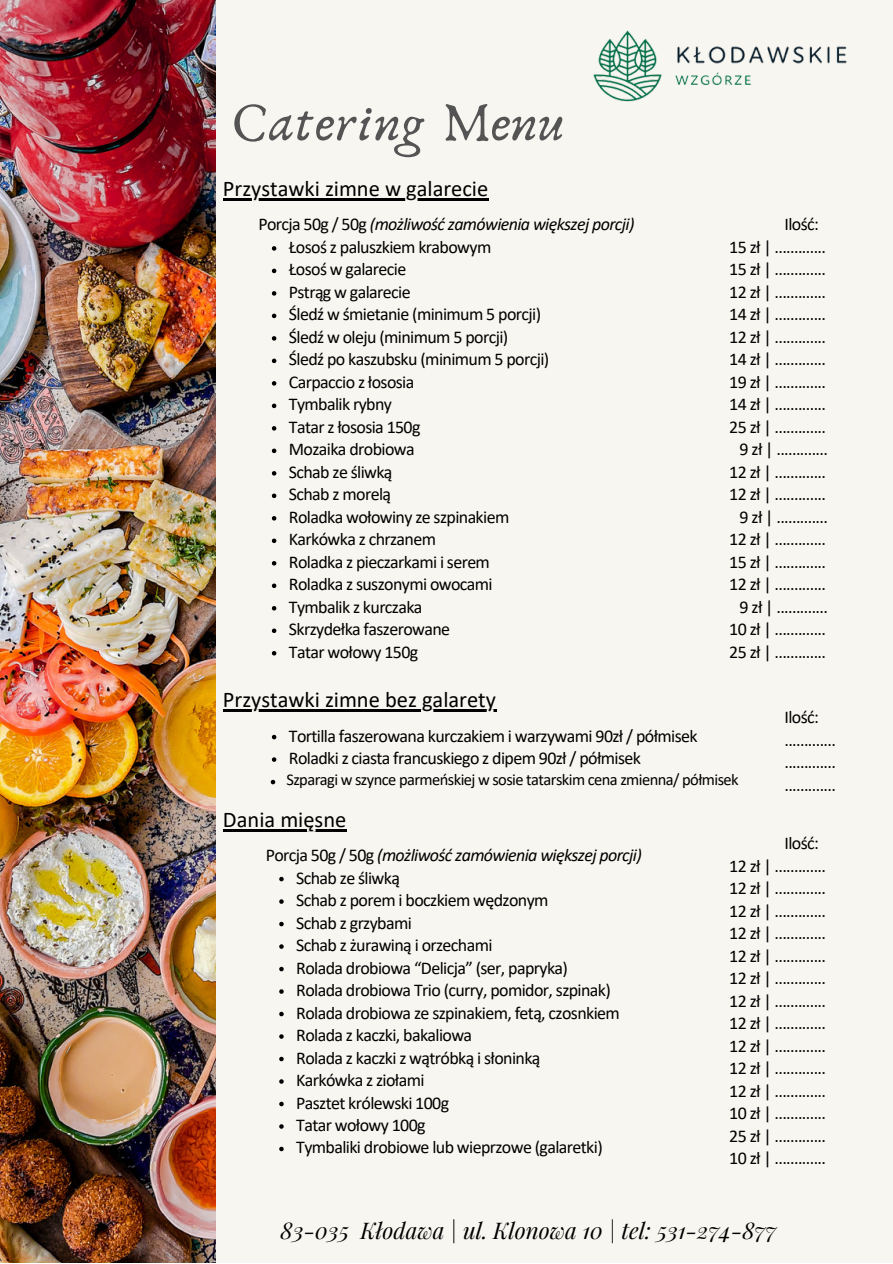
<style>
.page{position:relative;width:893px;height:1264px;background:#fff}
.page>*{position:absolute;margin:0;border:0;box-sizing:border-box;transform-origin:0 0}
.t1{font:56.55px "Anaktoria";letter-spacing:.025em;color:#545454}
.t2{font:22.5px "Calibri";color:#000}
.t3{font:italic 22.5px "Playfair Display";color:#000}
.t4{font:18px "Calibri";letter-spacing:-.035em;color:#000}
.t5{font:italic 18px "Calibri";letter-spacing:-.035em;color:#000}
.t6{font:16.5px "Calibri";letter-spacing:-.035em;color:#000}
.s1{font-style:normal}
</style>
<div class="page">
<div style="left:0;top:0;width:892px;height:1262px;background:#f8f6f0"></div>
<img style="left:0;top:0;width:215px;height:1262px">
<img style="left:593px;top:30px;width:254px;height:72px">
<hr style="left:223px;top:198px;width:265px;height:2px;background:#000">
<svg style="left:272px;top:246px;width:4px;height:5px"></svg>
<svg style="left:272px;top:269px;width:4px;height:4px"></svg>
<svg style="left:272px;top:291px;width:4px;height:5px"></svg>
<svg style="left:272px;top:313px;width:4px;height:5px"></svg>
<svg style="left:272px;top:336px;width:4px;height:4px"></svg>
<svg style="left:272px;top:358px;width:4px;height:5px"></svg>
<svg style="left:272px;top:381px;width:4px;height:4px"></svg>
<svg style="left:272px;top:403px;width:4px;height:5px"></svg>
<svg style="left:272px;top:426px;width:4px;height:4px"></svg>
<svg style="left:272px;top:448px;width:4px;height:5px"></svg>
<svg style="left:272px;top:471px;width:4px;height:4px"></svg>
<svg style="left:272px;top:493px;width:4px;height:5px"></svg>
<svg style="left:272px;top:516px;width:4px;height:4px"></svg>
<svg style="left:272px;top:538px;width:4px;height:5px"></svg>
<svg style="left:272px;top:561px;width:4px;height:4px"></svg>
<svg style="left:272px;top:583px;width:4px;height:5px"></svg>
<svg style="left:272px;top:606px;width:4px;height:4px"></svg>
<svg style="left:272px;top:628px;width:4px;height:5px"></svg>
<svg style="left:272px;top:651px;width:4px;height:4px"></svg>
<hr style="left:223px;top:709px;width:273px;height:3px;background:#000">
<svg style="left:272px;top:734px;width:4px;height:5px"></svg>
<svg style="left:272px;top:757px;width:4px;height:4px"></svg>
<svg style="left:271px;top:779px;width:4px;height:5px"></svg>
<hr style="left:223px;top:829px;width:123px;height:2px;background:#000">
<svg style="left:279px;top:876px;width:5px;height:5px"></svg>
<svg style="left:279px;top:899px;width:5px;height:4px"></svg>
<svg style="left:279px;top:921px;width:5px;height:5px"></svg>
<svg style="left:279px;top:944px;width:5px;height:4px"></svg>
<svg style="left:279px;top:966px;width:5px;height:5px"></svg>
<svg style="left:279px;top:989px;width:5px;height:4px"></svg>
<svg style="left:279px;top:1011px;width:5px;height:5px"></svg>
<svg style="left:279px;top:1034px;width:5px;height:4px"></svg>
<svg style="left:279px;top:1056px;width:5px;height:5px"></svg>
<svg style="left:279px;top:1079px;width:5px;height:4px"></svg>
<svg style="left:279px;top:1101px;width:5px;height:5px"></svg>
<svg style="left:279px;top:1124px;width:5px;height:4px"></svg>
<svg style="left:279px;top:1146px;width:5px;height:5px"></svg>
<p class="t1" style="left:232px;top:88px;width:334px">Catering Menu</p>
<p class="t2" style="left:223px;top:179px;width:267px">Przystawki zimne w galarecie</p>
<p class="t5" style="left:258px;top:217px;width:377px"><span class="s1">Porcja 50g / 50g</span> (możliwość zamówienia większej porcji)</p>
<p class="t4" style="left:784px;top:217px;width:36px">Ilość:</p>
<p class="t4" style="left:729px;top:239px;width:98px">15 zł | .............</p>
<p class="t4" style="left:729px;top:262px;width:98px">15 zł | .............</p>
<p class="t4" style="left:729px;top:284px;width:98px">12 zł | .............</p>
<p class="t4" style="left:729px;top:307px;width:98px">14 zł | .............</p>
<p class="t4" style="left:729px;top:329px;width:98px">12 zł | .............</p>
<p class="t4" style="left:729px;top:352px;width:98px">14 zł | .............</p>
<p class="t4" style="left:729px;top:374px;width:98px">19 zł | .............</p>
<p class="t4" style="left:729px;top:397px;width:98px">14 zł | .............</p>
<p class="t4" style="left:729px;top:419px;width:98px">25 zł | .............</p>
<p class="t4" style="left:739px;top:442px;width:90px">9 zł | .............</p>
<p class="t4" style="left:729px;top:464px;width:98px">12 zł | .............</p>
<p class="t4" style="left:729px;top:487px;width:98px">12 zł | .............</p>
<p class="t4" style="left:739px;top:509px;width:90px">9 zł | .............</p>
<p class="t4" style="left:729px;top:532px;width:98px">12 zł | .............</p>
<p class="t4" style="left:729px;top:554px;width:98px">15 zł | .............</p>
<p class="t4" style="left:729px;top:577px;width:98px">12 zł | .............</p>
<p class="t4" style="left:739px;top:599px;width:90px">9 zł | .............</p>
<p class="t4" style="left:729px;top:621px;width:98px">10 zł | .............</p>
<p class="t4" style="left:729px;top:644px;width:98px">25 zł | .............</p>
<p class="t2" style="left:223px;top:690px;width:274px">Przystawki zimne bez galarety</p>
<p class="t4" style="left:289px;top:728px;width:410px">Tortilla faszerowana kurczakiem i warzywami 90zł / półmisek</p>
<p class="t4" style="left:289px;top:750px;width:353px">Roladki z ciasta francuskiego z dipem 90zł / półmisek</p>
<p class="t6" style="left:286px;top:773px;width:454px">Szparagi w szynce parmeńskiej w sosie tatarskim cena zmienna/ półmisek</p>
<p class="t4" style="left:289px;top:239px;width:204px">Łosoś z paluszkiem krabowym</p>
<p class="t4" style="left:289px;top:262px;width:119px">Łosoś w galarecie</p>
<p class="t4" style="left:289px;top:284px;width:123px">Pstrąg w galarecie</p>
<p class="t4" style="left:289px;top:307px;width:254px">Śledź w śmietanie (minimum 5 porcji)</p>
<p class="t4" style="left:289px;top:329px;width:221px">Śledź w oleju (minimum 5 porcji)</p>
<p class="t4" style="left:289px;top:352px;width:262px">Śledź po kaszubsku (minimum 5 porcji)</p>
<p class="t4" style="left:289px;top:374px;width:127px">Carpaccio z łososia</p>
<p class="t4" style="left:289px;top:397px;width:105px">Tymbalik rybny</p>
<p class="t4" style="left:289px;top:419px;width:133px">Tatar z łososia 150g</p>
<p class="t4" style="left:289px;top:442px;width:127px">Mozaika drobiowa</p>
<p class="t4" style="left:289px;top:464px;width:105px">Schab ze śliwką</p>
<p class="t4" style="left:289px;top:487px;width:104px">Schab z morelą</p>
<p class="t4" style="left:289px;top:509px;width:222px">Roladka wołowiny ze szpinakiem</p>
<p class="t4" style="left:289px;top:532px;width:149px">Karkówka z chrzanem</p>
<p class="t4" style="left:289px;top:554px;width:202px">Roladka z pieczarkami i serem</p>
<p class="t4" style="left:289px;top:577px;width:205px">Roladka z suszonymi owocami</p>
<p class="t4" style="left:289px;top:599px;width:135px">Tymbalik z kurczaka</p>
<p class="t4" style="left:289px;top:621px;width:163px">Skrzydełka faszerowane</p>
<p class="t4" style="left:289px;top:644px;width:131px">Tatar wołowy 150g</p>
<p class="t4" style="left:784px;top:710px;width:36px">Ilość:</p>
<p class="t4" style="left:784px;top:732px;width:53px">.............</p>
<p class="t4" style="left:784px;top:755px;width:53px">.............</p>
<p class="t4" style="left:784px;top:777px;width:53px">.............</p>
<p class="t2" style="left:223px;top:809px;width:125px">Dania mięsne</p>
<p class="t5" style="left:266px;top:847px;width:377px"><span class="s1">Porcja 50g / 50g</span> (możliwość zamówienia większej porcji)</p>
<p class="t4" style="left:296px;top:870px;width:105px">Schab ze śliwką</p>
<p class="t4" style="left:296px;top:892px;width:254px">Schab z porem i boczkiem wędzonym</p>
<p class="t4" style="left:296px;top:915px;width:117px">Schab z grzybami</p>
<p class="t4" style="left:296px;top:937px;width:198px">Schab z żurawiną i orzechami</p>
<p class="t4" style="left:296px;top:960px;width:273px">Rolada drobiowa “Delicja” (ser, papryka)</p>
<p class="t4" style="left:296px;top:982px;width:316px">Rolada drobiowa Trio (curry, pomidor, szpinak)</p>
<p class="t4" style="left:296px;top:1005px;width:325px">Rolada drobiowa ze szpinakiem, fetą, czosnkiem</p>
<p class="t4" style="left:296px;top:1027px;width:177px">Rolada z kaczki, bakaliowa</p>
<p class="t4" style="left:296px;top:1050px;width:246px">Rolada z kaczki z wątróbką i słoninką</p>
<p class="t4" style="left:296px;top:1072px;width:130px">Karkówka z ziołami</p>
<p class="t4" style="left:296px;top:1094px;width:154px">Pasztet królewski 100g</p>
<p class="t4" style="left:296px;top:1117px;width:131px">Tatar wołowy 100g</p>
<p class="t4" style="left:296px;top:1139px;width:308px">Tymbaliki drobiowe lub wieprzowe (galaretki)</p>
<p class="t4" style="left:784px;top:836px;width:36px">Ilość:</p>
<p class="t4" style="left:729px;top:858px;width:98px">12 zł | .............</p>
<p class="t4" style="left:729px;top:880px;width:98px">12 zł | .............</p>
<p class="t4" style="left:729px;top:903px;width:98px">12 zł | .............</p>
<p class="t4" style="left:729px;top:925px;width:98px">12 zł | .............</p>
<p class="t4" style="left:729px;top:948px;width:98px">12 zł | .............</p>
<p class="t4" style="left:729px;top:970px;width:98px">12 zł | .............</p>
<p class="t4" style="left:729px;top:993px;width:98px">12 zł | .............</p>
<p class="t4" style="left:729px;top:1015px;width:98px">12 zł | .............</p>
<p class="t4" style="left:729px;top:1038px;width:98px">12 zł | .............</p>
<p class="t4" style="left:729px;top:1060px;width:98px">12 zł | .............</p>
<p class="t4" style="left:729px;top:1083px;width:98px">12 zł | .............</p>
<p class="t4" style="left:729px;top:1105px;width:98px">10 zł | .............</p>
<p class="t4" style="left:729px;top:1128px;width:98px">25 zł | .............</p>
<p class="t4" style="left:729px;top:1150px;width:98px">10 zł | .............</p>
<p class="t3" style="left:280px;top:1214px;width:497px">83-035 Kłodawa | ul. Klonowa 10 | tel: 531-274-877</p>
</div>
